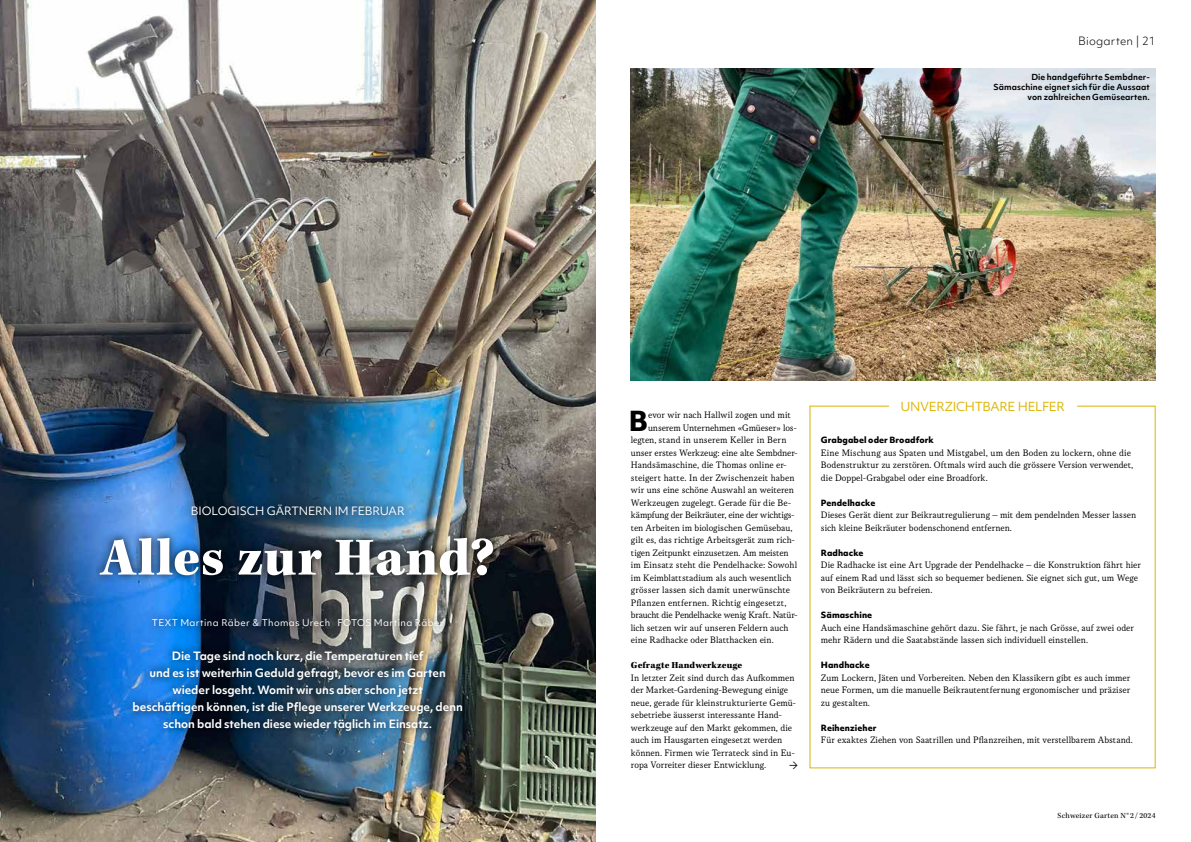
<style>
.page{position:relative;width:1191px;height:842px;background:#fff}
.page>*{position:absolute;margin:0;border:0;box-sizing:border-box;transform-origin:0 0}
.t1{font:900 55px "Kepler Std";letter-spacing:.005em;color:#fff}
.t2{font:800 26.4px "Objektiv Mk 1";color:#000}
.t3{font:12px "Objektiv Mk 1";letter-spacing:-.025em;color:#ddb400}
.t4{font:700 11px/17px "Objektiv Mk 1";letter-spacing:-.005em;color:#fff;text-align:center}
.t5{font:11px "Objektiv Mk 1";letter-spacing:-.01em;color:#fff}
.t6{font:300 11px "Objektiv Mk 1";letter-spacing:.02em;color:#000}
.t7{font:10px/12.5px "Korpus A";letter-spacing:-.005em;color:#000}
.t8{font:10px "Korpus A";letter-spacing:-.025em;color:#000}
.t9{font:900 9.5px "Kepler Std";letter-spacing:.015em;color:#000}
.t10{font:9px "Objektiv Mk 1";letter-spacing:.04em;color:#fff}
.t11{font:800 8.2px "Objektiv Mk 1";letter-spacing:.01em;color:#000}
.t12{font:700 8px/9.6px "Objektiv Mk 1";letter-spacing:.01em;color:#000;text-align:right}
.t13{font:8px "Kepler Std";letter-spacing:.03em;color:#000}
</style>
<div class="page">
<img style="left:0;top:0;width:595px;height:842px">
<div style="left:91px;top:496px;width:411px;height:243px;background:#000;opacity:.9"></div>
<img style="left:631px;top:68px;width:524px;height:313px">
<p class="t5" style="left:191px;top:503px;width:215px">BIOLOGISCH GÄRTNERN IM FEBRUAR</p>
<h1 class="t1" style="left:101px;top:526px;width:395px">Alles zur Hand?</h1>
<p class="t10" style="left:152px;top:616px;width:293px">TEXT Martina Räber &amp; Thomas Urech FOTOS Martina Räber</p>
<p class="t4" style="left:133px;top:647px;width:332px">Die Tage sind noch kurz, die Temperaturen tief<br>und es ist weiterhin Geduld gefragt, bevor es im Garten wieder losgeht. Womit wir uns aber schon jetzt<br>beschäftigen können, ist die Pflege unserer Werkzeuge, denn schon bald stehen diese wieder täglich im Einsatz.</p>
<p class="t6" style="left:1078px;top:34px;width:79px">Biogarten | 21</p>
<p class="t12" style="left:993px;top:72px;width:158px">Die handgeführte Sembdner-<br>Sämaschine eignet sich für die Aussaat von zahlreichen Gemüsearten.</p>
<h2 class="t2" style="left:629px;top:402px;width:21px">B</h2>
<p class="t7" style="left:648px;top:409px;width:144px">evor wir nach Hallwil zogen und mit</p>
<p class="t7" style="left:648px;top:421px;width:150px">unserem Unternehmen «Gmüeser» los-</p>
<p class="t7" style="left:631px;top:434px;width:157px">legten, stand in unserem Keller in Bern</p>
<p class="t7" style="left:631px;top:446px;width:168px">unser erstes Werkzeug: eine alte Sembdner-</p>
<p class="t7" style="left:631px;top:459px;width:157px">Handsämaschine, die Thomas online er-</p>
<p class="t7" style="left:631px;top:471px;width:165px">steigert hatte. In der Zwischenzeit haben</p>
<p class="t7" style="left:631px;top:484px;width:164px">wir uns eine schöne Auswahl an weiteren</p>
<p class="t7" style="left:631px;top:496px;width:162px">Werkzeugen zugelegt. Gerade für die Be-</p>
<p class="t8" style="left:631px;top:509px;width:165px">kämpfung der Beikräuter, eine der wichtigs-</p>
<p class="t7" style="left:631px;top:521px;width:163px">ten Arbeiten im biologischen Gemüsebau,</p>
<p class="t7" style="left:631px;top:534px;width:166px">gilt es, das richtige Arbeitsgerät zum rich-</p>
<p class="t7" style="left:631px;top:546px;width:159px">tigen Zeitpunkt einzusetzen. Am meisten</p>
<p class="t7" style="left:631px;top:559px;width:168px">im Einsatz steht die Pendelhacke: Sowohl</p>
<p class="t7" style="left:631px;top:571px;width:162px">im Keimblattstadium als auch wesentlich</p>
<p class="t7" style="left:631px;top:584px;width:161px">grösser lassen sich damit unerwünschte</p>
<p class="t7" style="left:631px;top:596px;width:157px">Pflanzen entfernen. Richtig eingesetzt,</p>
<p class="t8" style="left:631px;top:609px;width:168px">braucht die Pendelhacke wenig Kraft. Natür-</p>
<p class="t7" style="left:631px;top:621px;width:159px">lich setzen wir auf unseren Feldern auch</p>
<p class="t7" style="left:631px;top:634px;width:144px">eine Radhacke oder Blatthacken ein.</p>
<p class="t9" style="left:631px;top:660px;width:113px">Gefragte Handwerkzeuge</p>
<p class="t7" style="left:631px;top:671px;width:167px">In letzter Zeit sind durch das Aufkommen der Market-Gardening-Bewegung einige neue, gerade für kleinstrukturierte Gemü&shy;sebetriebe äusserst interessante Hand&shy;werkzeuge auf den Markt gekommen, die auch im Hausgarten eingesetzt werden können. Firmen wie Terrateck sind in Eu&shy;ropa Vorreiter dieser Entwicklung.</p>
<p class="t3" style="left:900px;top:398px;width:166px">UNVERZICHTBARE HELFER</p>
<p class="t11" style="left:821px;top:434px;width:114px">Grabgabel oder Broadfork</p>
<p class="t7" style="left:821px;top:446px;width:314px">Eine Mischung aus Spaten und Mistgabel, um den Boden zu lockern, ohne die<br>Bodenstruktur zu zerstören. Oftmals wird auch die grössere Version verwendet, die Doppel-Grabgabel oder eine Broadfork.</p>
<p class="t11" style="left:821px;top:497px;width:56px">Pendelhacke</p>
<p class="t7" style="left:821px;top:509px;width:317px">Dieses Gerät dient zur Beikrautregulierung – mit dem pendelnden Messer lassen sich kleine Beikräuter bodenschonend entfernen.</p>
<p class="t11" style="left:821px;top:547px;width:44px">Radhacke</p>
<p class="t7" style="left:821px;top:559px;width:321px">Die Radhacke ist eine Art Upgrade der Pendelhacke – die Konstruktion fährt hier auf einem Rad und lässt sich so bequemer bedienen. Sie eignet sich gut, um Wege von Beikräutern zu befreien.</p>
<p class="t11" style="left:821px;top:609px;width:53px">Sämaschine</p>
<p class="t7" style="left:821px;top:621px;width:315px">Auch eine Handsämaschine gehört dazu. Sie fährt, je nach Grösse, auf zwei oder mehr Rädern und die Saatabstände lassen sich individuell einstellen.</p>
<p class="t11" style="left:821px;top:659px;width:50px">Handhacke</p>
<p class="t7" style="left:821px;top:671px;width:311px;text-align:justify">Zum Lockern, Jäten und Vorbereiten. Neben den Klassikern gibt es auch immer neue Formen, um die manuelle Beikrautentfernung ergonomischer und präziser zu gestalten.</p>
<p class="t11" style="left:821px;top:722px;width:57px">Reihenzieher</p>
<p class="t7" style="left:821px;top:734px;width:313px">Für exaktes Ziehen von Saatrillen und Pflanzreihen, mit verstellbarem Abstand.</p>
<p class="t13" style="left:1057px;top:811px;width:99px">Schweizer Garten N° 2 / 2024</p>
</div>
